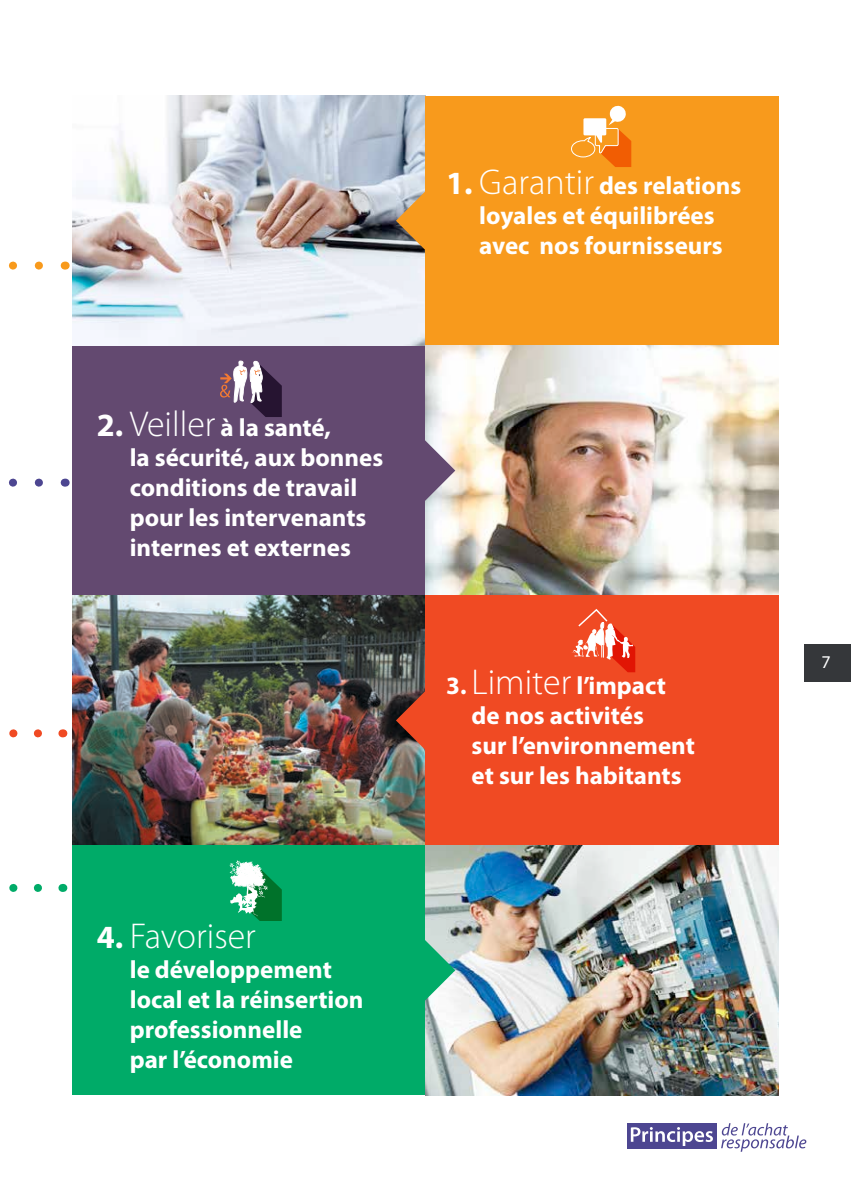
<style>
.page{position:relative;width:851px;height:1191px;background:#fff}
.page>*{position:absolute;margin:0;border:0;box-sizing:border-box;transform-origin:0 0}
.t1{font:300 36px "Myriad Pro";color:#fff}
.t2{font:700 25px/30px "Myriad Pro";color:#fff}
.t3{font:18px "Myriad Pro";color:#fff}
.s1{font-size:32.4px}
.s2{font-weight:300;font-size:36px}
.s3{font-weight:700;font-size:32.4px}
</style>
<div class="page">
<svg style="left:721px;top:1123px;width:85px;height:28px"></svg>
<div style="left:627px;top:1123px;width:89px;height:25px;background:#4d4691"></div>
<svg style="left:630px;top:1127px;width:82px;height:19px"></svg>
<div style="left:804px;top:644px;width:46px;height:38px;background:#35373a"></div>
<img style="left:72px;top:96px;width:353px;height:250px">
<div style="left:72px;top:346px;width:353px;height:249px;background:#634970"></div>
<img style="left:72px;top:595px;width:353px;height:250px">
<div style="left:72px;top:845px;width:353px;height:250px;background:#00ab68"></div>
<div style="left:425px;top:96px;width:353px;height:250px;background:#f89a1c"></div>
<img style="left:425px;top:346px;width:353px;height:249px">
<div style="left:425px;top:595px;width:353px;height:250px;background:#f04a23"></div>
<img style="left:425px;top:845px;width:353px;height:250px">
<svg style="left:396px;top:190px;width:29px;height:61px;background:#bc925b"></svg>
<svg style="left:396px;top:690px;width:29px;height:61px;background:#974734"></svg>
<svg style="left:425px;top:440px;width:30px;height:61px"></svg>
<svg style="left:425px;top:940px;width:30px;height:60px"></svg>
<svg style="left:606px;top:136px;width:25px;height:31px"></svg>
<svg style="left:571px;top:105px;width:55px;height:53px"></svg>
<svg style="left:263px;top:368px;width:19px;height:49px"></svg>
<svg style="left:220px;top:360px;width:43px;height:55px"></svg>
<svg style="left:615px;top:645px;width:20px;height:27px"></svg>
<svg style="left:572px;top:609px;width:61px;height:51px"></svg>
<svg style="left:255px;top:876px;width:27px;height:45px"></svg>
<svg style="left:229px;top:860px;width:39px;height:56px"></svg>
<svg style="left:9px;top:261px;width:30px;height:9px"></svg>
<svg style="left:9px;top:478px;width:57px;height:9px"></svg>
<svg style="left:9px;top:729px;width:29px;height:8px"></svg>
<svg style="left:9px;top:884px;width:29px;height:8px"></svg>
<p class="t2" style="left:130px;top:412px;width:255px;text-indent:-33px"><span class="s1">2.</span> <span class="s2">Veiller</span> à la santé,<br>la sécurité, aux bonnes conditions de travail pour les intervenants internes et externes</p>
<h1 class="t1" style="left:97px;top:914px;width:161px"><span class="s3">4.</span> Favoriser</h1>
<p class="t2" style="left:130px;top:953px;width:235px">le développement local et la réinsertion professionnelle<br>par l’économie</p>
<p class="t2" style="left:446px;top:170px;width:297px;text-align:center"><span class="s1">1.</span> <span class="s2">Garantir</span> des relations loyales et équilibrées<br>avec nos fournisseurs</p>
<p class="t2" style="left:471px;top:669px;width:225px;text-indent:-25px">3. <span class="s2">Limiter</span> l’impact de nos activités<br>sur l’environnement et sur les habitants</p>
<p class="t3" style="left:821px;top:650px;width:11px">7</p>
</div>
